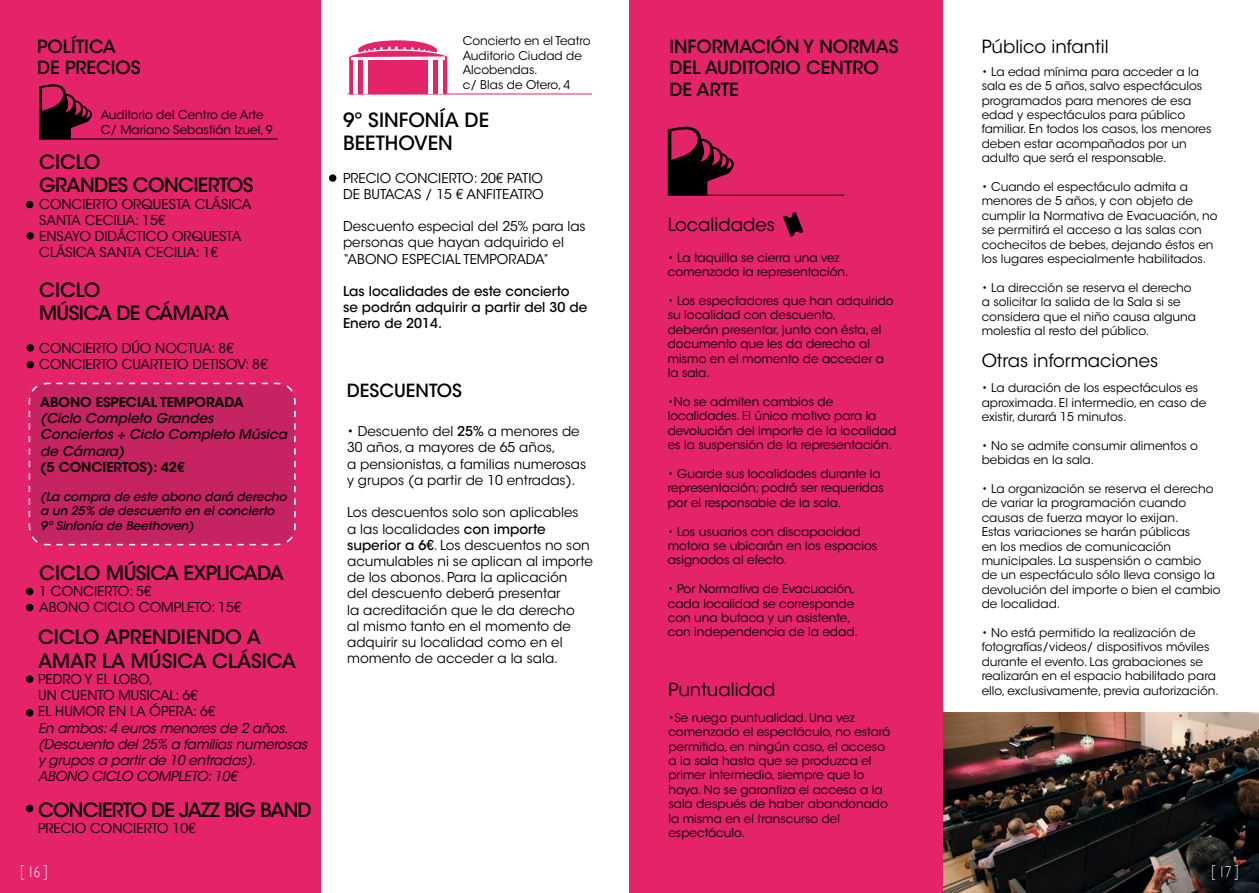
<style>
.page{position:relative;width:1259px;height:893px;background:#fff}
.page>*{position:absolute;margin:0;border:0;box-sizing:border-box;transform-origin:0 0}
.t1{font:500 19.5px/23.4px "ITC Avant Garde Std";letter-spacing:-.03em;color:#000}
.t2{font:500 19.5px/23.4px "ITC Avant Garde Std";color:#000}
.t3{font:500 18px/21.6px "ITC Avant Garde Std";color:#000}
.t4{font:18px "ITC Avant Garde Std";color:#000}
.t5{font:300 15.6px "Gill Sans";color:#fff;scale:.8 1}
.t6{font:13.5px/16.2px "ITC Avant Garde Std";color:#000}
.t7{font:italic 13.5px/16.2px "ITC Avant Garde Std";letter-spacing:-.01em;color:#000}
.t8{font:500 13.5px/16.2px "ITC Avant Garde Std";color:#000}
.t9{font:italic 500 13.5px/16.2px "ITC Avant Garde Std";color:#000}
.t10{font:600 13.5px "ITC Avant Garde Std";color:#000}
.t11{font:12px/14.4px "ITC Avant Garde Std";color:#000}
.t12{font:italic 500 12px/14.4px "ITC Avant Garde Std";color:#000}
.s1{font-weight:500}
</style>
<div class="page">
<img style="left:943px;top:713px;width:316px;height:180px">
<div style="left:0;top:0;width:320px;height:893px;background:#e4236b"></div>
<div style="left:629px;top:0;width:314px;height:893px;background:#e4236b"></div>
<hr style="left:668px;top:195px;width:176px;height:1px;background:#000">
<svg style="left:783px;top:212px;width:20px;height:25px"></svg>
<svg style="left:668px;top:126px;width:66px;height:70px"></svg>
<hr style="left:40px;top:139px;width:238px;height:1px;background:#000">
<hr style="left:348px;top:94px;width:244px;height:1px;background:#e4236b">
<svg style="left:39px;top:84px;width:53px;height:55px"></svg>
<svg style="left:347px;top:40px;width:102px;height:54px"></svg>
<div style="left:26px;top:201px;width:7px;height:7px;background:#000;border-radius:50%"></div>
<div style="left:329px;top:174px;width:7px;height:8px;background:#000;border-radius:50%"></div>
<div style="left:27px;top:232px;width:7px;height:8px;background:#000;border-radius:50%"></div>
<div style="left:27px;top:344px;width:7px;height:8px;background:#000;border-radius:50%"></div>
<div style="left:27px;top:361px;width:7px;height:7px;background:#000;border-radius:50%"></div>
<div style="left:26px;top:588px;width:7px;height:7px;background:#000;border-radius:50%"></div>
<div style="left:26px;top:604px;width:7px;height:7px;background:#000;border-radius:50%"></div>
<div style="left:26px;top:709px;width:7px;height:8px;background:#000;border-radius:50%"></div>
<div style="left:26px;top:805px;width:7px;height:7px;background:#000;border-radius:50%"></div>
<div style="left:26px;top:675px;width:7px;height:8px;background:#000;border-radius:50%"></div>
<div style="left:28px;top:382px;width:268px;height:164px;background:#c62362"></div>
<h2 class="t3" style="left:37px;top:35px;width:105px">POLÍTICA<br>DE PRECIOS</h2>
<p class="t11" style="left:101px;top:108px;width:173px">Auditorio del Centro de Arte<br>C/ Mariano Sebastián Izuel, 9</p>
<h1 class="t1" style="left:39px;top:150px;width:216px">CICLO<br>GRANDES CONCIERTOS</h1>
<p class="t6" style="left:39px;top:196px;width:214px">CONCIERTO ORQU ESTA CLÁSICA<br>SANTA CECILIA: 15€<br>ENSAYO DIDÁCTICO ORQU ESTA<br>CLÁSICA SANTA CECILIA: 1€</p>
<h1 class="t1" style="left:39px;top:278px;width:192px">CICLO<br>MÚSICA DE CÁMARA</h1>
<p class="t6" style="left:39px;top:340px;width:230px">CONCIERTO DÚO NOCTUA: 8€<br>CONCIERTO CUARTETO DETISOV: 8€</p>
<p class="t10" style="left:40px;top:394px;width:205px">ABONO ESPECIAL TEMPORADA</p>
<p class="t9" style="left:40px;top:410px;width:248px">(Ciclo Completo Grandes<br>Conciertos + Ciclo Completo Música de Cámara)</p>
<p class="t10" style="left:40px;top:458px;width:146px">(5 CONCIERTOS): 42€</p>
<p class="t12" style="left:40px;top:489px;width:248px">(La compra de este abono dará derecho a un 25% de descuento en el concierto<br>9ª Sinfonía de Beethoven)</p>
<h1 class="t1" style="left:39px;top:561px;width:246px">CICLO MÚSICA EXPLICADA</h1>
<p class="t6" style="left:39px;top:583px;width:204px">1 CONCIERTO: 5€<br>ABONO CICLO COMPLETO: 15€</p>
<h1 class="t2" style="left:38px;top:626px;width:259px">CICLO APRENDIENDO A<br>AMAR LA MÚSICA CLÁSICA</h1>
<p class="t6" style="left:38px;top:671px;width:179px">PEDRO Y EL LOBO,<br>UN CUENTO MUSICAL: 6€<br>EL HUMOR EN LA ÓPERA: 6€</p>
<p class="t7" style="left:38px;top:720px;width:271px">En ambos: 4 euros menores de 2 años. (Descuento del 25% a familias numerosas y grupos a partir de 10 entradas).<br>ABONO CICLO COMPLETO: 10€</p>
<h1 class="t1" style="left:38px;top:798px;width:275px">CONCIERTO DE JAZZ BIG BAND</h1>
<p class="t6" style="left:38px;top:820px;width:159px">PRECIO CONCIERTO 10€</p>
<p class="t11" style="left:463px;top:34px;width:129px">Concierto en el Teatro<br>Auditorio Ciudad de<br>Alcobendas.<br>c/ Blas de Otero, 4</p>
<h1 class="t2" style="left:343px;top:108px;width:148px">9º SINFONÍA DE<br>BEETHOVEN</h1>
<p class="t6" style="left:343px;top:170px;width:202px">PRECIO CONCIERTO: 20€ PATIO<br>DE BUTACAS / 15 € ANFITEATRO</p>
<p class="t6" style="left:343px;top:218px;width:244px">Descuento especial del 25% para las personas que hayan adquirido el “ABONO ESPECIAL TEMPORADA”</p>
<p class="t8" style="left:343px;top:283px;width:246px">Las localidades de este concierto se podrán adquirir a partir del 30 de<br>Enero de 2014.</p>
<h2 class="t3" style="left:347px;top:380px;width:117px">DESCUENTOS</h2>
<p class="t6" style="left:347px;top:423px;width:241px">• Descuento del <span class="s1">25%</span> a menores de<br>30 años, a mayores de 65 años,<br>a pensionistas, a familias numerosas y grupos (a partir de 10 entradas).</p>
<p class="t6" style="left:347px;top:504px;width:247px">Los descuentos solo son aplicables<br>a las localidades <span class="s1">con importe superior a 6€</span>. Los descuentos no son acumulables ni se aplican al importe de los abonos. Para la aplicación<br>del descuento deberá presentar<br>la acreditación que le da derecho<br>al mismo tanto en el momento de adquirir su localidad como en el momento de acceder a la sala.</p>
<h2 class="t3" style="left:669px;top:35px;width:231px">INFORMACIÓN Y NORMAS<br>DEL AUDITORIO CENTRO<br>DE ARTE</h2>
<h2 class="t4" style="left:668px;top:214px;width:109px">Localidades</h2>
<p class="t11" style="left:668px;top:250px;width:182px">• La taquilla se cierra una vez comenzada la representación.</p>
<p class="t11" style="left:668px;top:294px;width:227px">• Los espectadores que han adquirido su localidad con descuento,<br>deberán presentar, junto con ésta, el documento que les da derecho al mismo en el momento de acceder a la sala.</p>
<p class="t11" style="left:668px;top:394px;width:230px">•No se admiten cambios de localidades. El único motivo para la devolución del importe de la localidad es la suspensión de la representación.</p>
<p class="t11" style="left:668px;top:466px;width:217px">• Guarde sus localidades durante la representación; podrá ser requeridas por el responsable de la sala.</p>
<p class="t11" style="left:668px;top:524px;width:211px">• Los usuarios con discapacidad motora se ubicarán en los espacios asignados al efecto.</p>
<p class="t11" style="left:668px;top:582px;width:192px">• Por Normativa de Evacuación, cada localidad se corresponde con una butaca y un asistente, con independencia de la edad.</p>
<h2 class="t4" style="left:668px;top:679px;width:109px">Puntualidad</h2>
<p class="t11" style="left:668px;top:710px;width:224px">•Se ruega puntualidad. Una vez comenzado el espectáculo, no estará permitido, en ningún caso, el acceso a la sala hasta que se produzca el primer intermedio, siempre que lo haya. No se garantiza el acceso a la sala después de haber abandonado la misma en el transcurso del espectáculo.</p>
<h2 class="t4" style="left:981px;top:36px;width:128px">Público infantil</h2>
<p class="t11" style="left:981px;top:64px;width:231px">• La edad mínima para acceder a la sala es de 5 años, salvo espectáculos programados para menores de esa edad y espectáculos para público familiar. En todos los casos, los menores deben estar acompañados por un adulto que será el responsable.</p>
<p class="t11" style="left:981px;top:180px;width:237px">• Cuando el espectáculo admita a menores de 5 años, y con objeto de cumplir la Normativa de Evacuación, no se permitirá el acceso a las salas con cochecitos de bebes, dejando éstos en los lugares especialmente habilitados.</p>
<p class="t11" style="left:981px;top:280px;width:216px">• La dirección se reserva el derecho a solicitar la salida de la Sala si se considera que el niño causa alguna molestia al resto del público.</p>
<h2 class="t4" style="left:981px;top:350px;width:178px">Otras informaciones</h2>
<p class="t11" style="left:981px;top:381px;width:226px">• La duración de los espectáculos es aproximada. El intermedio, en caso de existir, durará 15 minutos.</p>
<p class="t11" style="left:981px;top:438px;width:218px">• No se admite consumir alimentos o bebidas en la sala.</p>
<p class="t11" style="left:981px;top:482px;width:240px">• La organización se reserva el derecho de variar la programación cuando causas de fuerza mayor lo exijan.<br>Estas variaciones se harán públicas<br>en los medios de comunicación municipales. La suspensión o cambio<br>de un espectáculo sólo lleva consigo la devolución del importe o bien el cambio de localidad.</p>
<p class="t11" style="left:981px;top:626px;width:239px">• No está permitido la realización de fotografías/videos/ dispositivos móviles durante el evento. Las grabaciones se realizarán en el espacio habilitado para ello, exclusivamente, previa autorización.</p>
<h3 class="t5" style="left:20px;top:862px;width:35px">[ 16 ]</h3>
<h3 class="t5" style="left:1211px;top:862px;width:35px">[ 17 ]</h3>
</div>
